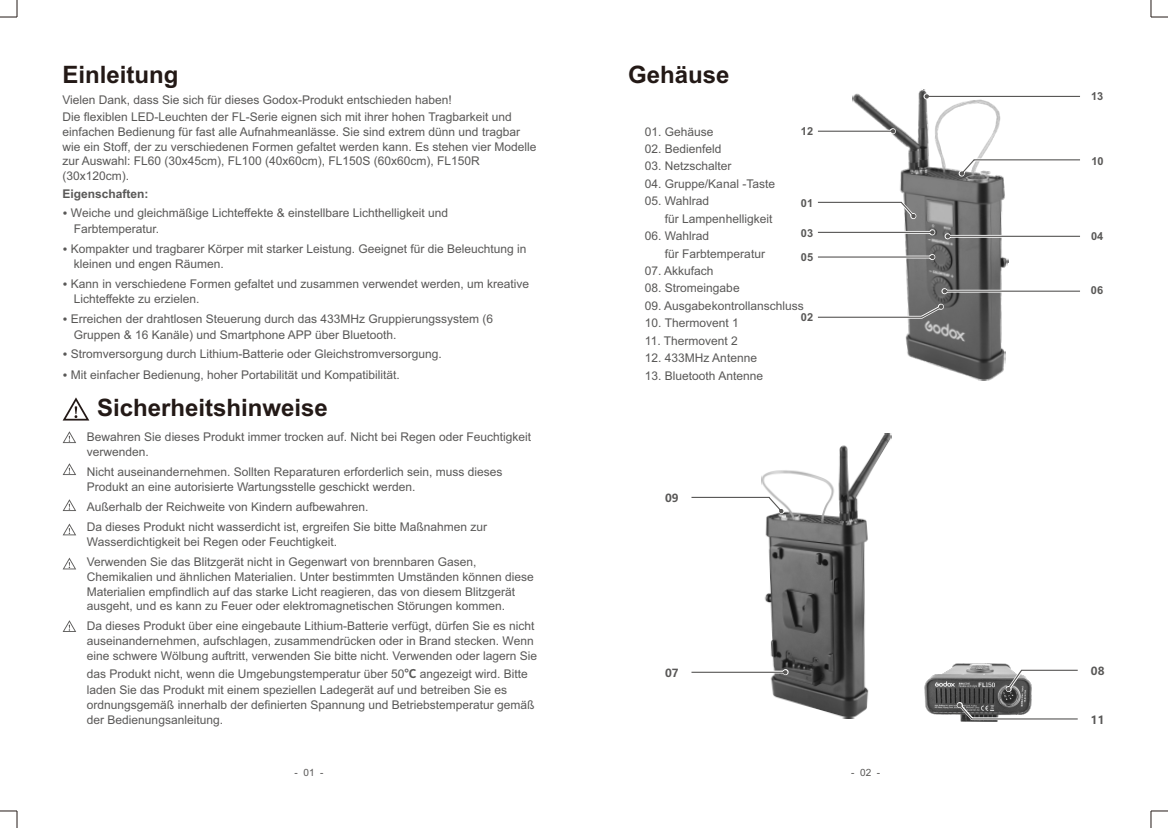
<style>
.page{position:relative;width:1168px;height:828px;background:#fff}
.page>*{position:absolute;margin:0;border:0;box-sizing:border-box;transform-origin:0 0}
.t1{font:700 24px "Arial";color:#231916}
.t2{font:12px/14.8px "Arial";color:#595857}
.t3{font:700 12px "Arial";color:#595857}
.t4{font:700 11px "Arial";color:#595857}
.t5{font:700 11px "Microsoft Ya Hei";color:#595857}
.t6{font:10px "Arial";color:#595857}
.s1{font-family:"Microsoft Ya Hei"}
.s2{font-family:"Source Han Sans SC";font-weight:700}
</style>
<div class="page">
<svg style="left:63px;top:431px;width:13px;height:12px"></svg>
<svg style="left:63px;top:463px;width:13px;height:12px"></svg>
<svg style="left:63px;top:397px;width:26px;height:23px"></svg>
<svg style="left:63px;top:499px;width:13px;height:12px"></svg>
<svg style="left:63px;top:523px;width:13px;height:12px"></svg>
<svg style="left:63px;top:557px;width:13px;height:12px"></svg>
<svg style="left:63px;top:620px;width:13px;height:12px"></svg>
<img style="left:761px;top:433px;width:131px;height:285px">
<img style="left:852px;top:89px;width:157px;height:292px">
<img style="left:924px;top:663px;width:107px;height:59px">
<svg style="left:818px;top:201px;width:98px;height:18px"></svg>
<svg style="left:818px;top:304px;width:126px;height:15px"></svg>
<svg style="left:818px;top:229px;width:117px;height:6px"></svg>
<svg style="left:944px;top:233px;width:136px;height:6px"></svg>
<svg style="left:818px;top:254px;width:117px;height:6px"></svg>
<svg style="left:818px;top:128px;width:78px;height:6px"></svg>
<svg style="left:959px;top:158px;width:121px;height:18px"></svg>
<svg style="left:941px;top:288px;width:139px;height:6px"></svg>
<svg style="left:691px;top:496px;width:94px;height:18px"></svg>
<svg style="left:691px;top:669px;width:98px;height:6px"></svg>
<svg style="left:957px;top:702px;width:121px;height:18px"></svg>
<svg style="left:1006px;top:668px;width:72px;height:24px"></svg>
<svg style="left:923px;top:93px;width:157px;height:6px"></svg>
<svg style="left:0;top:0;width:18px;height:18px"></svg>
<svg style="left:0;top:810px;width:18px;height:18px"></svg>
<svg style="left:1151px;top:810px;width:17px;height:18px"></svg>
<svg style="left:1151px;top:0;width:17px;height:18px"></svg>
<h1 class="t1" style="left:62px;top:57px;width:118px">Einleitung</h1>
<p class="t2" style="left:62px;top:92px;width:391px">Vielen Dank, dass Sie sich für dieses Godox-Produkt entschieden haben!</p>
<p class="t2" style="left:62px;top:109px;width:476px">Die flexiblen LED-Leuchten der FL-Serie eignen sich mit ihrer hohen Tragbarkeit und einfachen Bedienung für fast alle Aufnahmeanlässe. Sie sind extrem dünn und tragbar wie ein Stoff, der zu verschiedenen Formen gefaltet werden kann. Es stehen vier Modelle zur Auswahl: FL60 (30x45cm), FL100 (40x60cm), FL150S (60x60cm), FL150R (30x120cm).</p>
<p class="t3" style="left:62px;top:185px;width:88px">Eigenschaften:</p>
<p class="t2" style="left:74px;top:205px;width:376px;line-height:15.4px;text-indent:-11px"><span class="s1">•</span> Weiche und gleichmäßige Lichteffekte &amp; einstellbare Lichthelligkeit und<br>Farbtemperatur.</p>
<p class="t2" style="left:74px;top:241px;width:454px;line-height:15.4px;text-indent:-11px"><span class="s1">•</span> Kompakter und tragbarer Körper mit starker Leistung. Geeignet für die Beleuchtung in kleinen und engen Räumen.</p>
<p class="t2" style="left:74px;top:276px;width:457px;line-height:15.4px;text-indent:-11px"><span class="s1">•</span> Kann in verschiedene Formen gefaltet und zusammen verwendet werden, um kreative<br>Lichteffekte zu erzielen.</p>
<p class="t2" style="left:74px;top:311px;width:421px;line-height:15.4px;text-indent:-11px"><span class="s1">•</span> Erreichen der drahtlosen Steuerung durch das 433MHz Gruppierungssystem (6<br>Gruppen &amp; 16 Kanäle) und Smartphone APP über Bluetooth.</p>
<p class="t2" style="left:62px;top:367px;width:339px"><span class="s1">•</span> Mit einfacher Bedienung, hoher Portabilität und Kompatibilität.</p>
<p class="t2" style="left:62px;top:347px;width:381px"><span class="s1">•</span> Stromversorgung durch Lithium-Batterie oder Gleichstromversorgung.</p>
<h1 class="t1" style="left:97px;top:390px;width:232px">Sicherheitshinweise</h1>
<p class="t2" style="left:87px;top:429px;width:446px">Bewahren Sie dieses Produkt immer trocken auf. Nicht bei Regen oder Feuchtigkeit verwenden.</p>
<p class="t2" style="left:87px;top:464px;width:417px">Nicht auseinandernehmen. Sollten Reparaturen erforderlich sein, muss dieses<br>Produkt an eine autorisierte Wartungsstelle geschickt werden.</p>
<p class="t2" style="left:87px;top:497px;width:402px;line-height:20.2px">Außerhalb der Reichweite von Kindern aufbewahren.<br>Da dieses Produkt nicht wasserdicht ist, ergreifen Sie bitte Maßnahmen zur</p>
<p class="t2" style="left:87px;top:534px;width:252px">Wasserdichtigkeit bei Regen oder Feuchtigkeit.</p>
<p class="t2" style="left:87px;top:554px;width:448px">Verwenden Sie das Blitzgerät nicht in Gegenwart von brennbaren Gasen, Chemikalien und ähnlichen Materialien. Unter bestimmten Umständen können diese Materialien empfindlich auf das starke Licht reagieren, das von diesem Blitzgerät ausgeht, und es kann zu Feuer oder elektromagnetischen Störungen kommen.</p>
<p class="t2" style="left:87px;top:619px;width:452px">Da dieses Produkt über eine eingebaute Lithium-Batterie verfügt, dürfen Sie es nicht auseinandernehmen, aufschlagen, zusammendrücken oder in Brand stecken. Wenn eine schwere Wölbung auftritt, verwenden Sie bitte nicht. Verwenden oder lagern Sie</p>
<p class="t2" style="left:87px;top:665px;width:442px;line-height:16.2px">das Produkt nicht, wenn die Umgebungstemperatur über 50<span class="s2">℃</span> angezeigt wird. Bitte laden Sie das Produkt mit einem speziellen Ladegerät auf und betreiben Sie es</p>
<p class="t2" style="left:87px;top:697px;width:449px">ordnungsgemäß innerhalb der definierten Spannung und Betriebstemperatur gemäß der Bedienungsanleitung.</p>
<h1 class="t1" style="left:628px;top:57px;width:103px">Gehäuse</h1>
<p class="t2" style="left:645px;top:124px;width:70px">01. Gehäuse</p>
<p class="t2" style="left:645px;top:141px;width:78px">02. Bedienfeld</p>
<p class="t2" style="left:645px;top:159px;width:88px">03. Netzschalter</p>
<p class="t2" style="left:645px;top:176px;width:132px">04. Gruppe/Kanal -Taste</p>
<p class="t2" style="left:665px;top:192px;width:109px;line-height:17.4px;text-indent:-20px">05. Wahlrad<br>für Lampenhelligkeit</p>
<p class="t2" style="left:665px;top:227px;width:102px;line-height:17.4px;text-indent:-20px">06. Wahlrad<br>für Farbtemperatur</p>
<p class="t2" style="left:645px;top:263px;width:70px">07. Akkufach</p>
<p class="t2" style="left:645px;top:281px;width:96px">08. Stromeingabe</p>
<p class="t2" style="left:645px;top:298px;width:160px">09. Ausgabekontrollanschluss</p>
<p class="t2" style="left:645px;top:316px;width:95px">10. Thermovent 1</p>
<p class="t2" style="left:645px;top:333px;width:94px">11. Thermovent 2</p>
<p class="t2" style="left:645px;top:350px;width:114px">12. 433MHz Antenne</p>
<p class="t2" style="left:645px;top:368px;width:120px">13. Bluetooth Antenne</p>
<p class="t4" style="left:801px;top:124px;width:14px">12</p>
<p class="t4" style="left:801px;top:195px;width:14px">01</p>
<p class="t4" style="left:801px;top:225px;width:14px">03</p>
<p class="t4" style="left:801px;top:249px;width:14px">05</p>
<p class="t4" style="left:801px;top:309px;width:14px">02</p>
<p class="t5" style="left:665px;top:491px;width:15px">09</p>
<p class="t4" style="left:1091px;top:89px;width:14px">13</p>
<p class="t4" style="left:1091px;top:154px;width:14px">10</p>
<p class="t4" style="left:1091px;top:228px;width:14px">04</p>
<p class="t4" style="left:1091px;top:283px;width:14px">06</p>
<p class="t5" style="left:665px;top:665px;width:15px">07</p>
<p class="t5" style="left:1091px;top:663px;width:15px">08</p>
<p class="t5" style="left:1091px;top:712px;width:15px">11</p>
<p class="t6" style="left:295px;top:765px;width:30px">- 01 -</p>
<p class="t6" style="left:851px;top:765px;width:30px">- 02 -</p>
</div>
